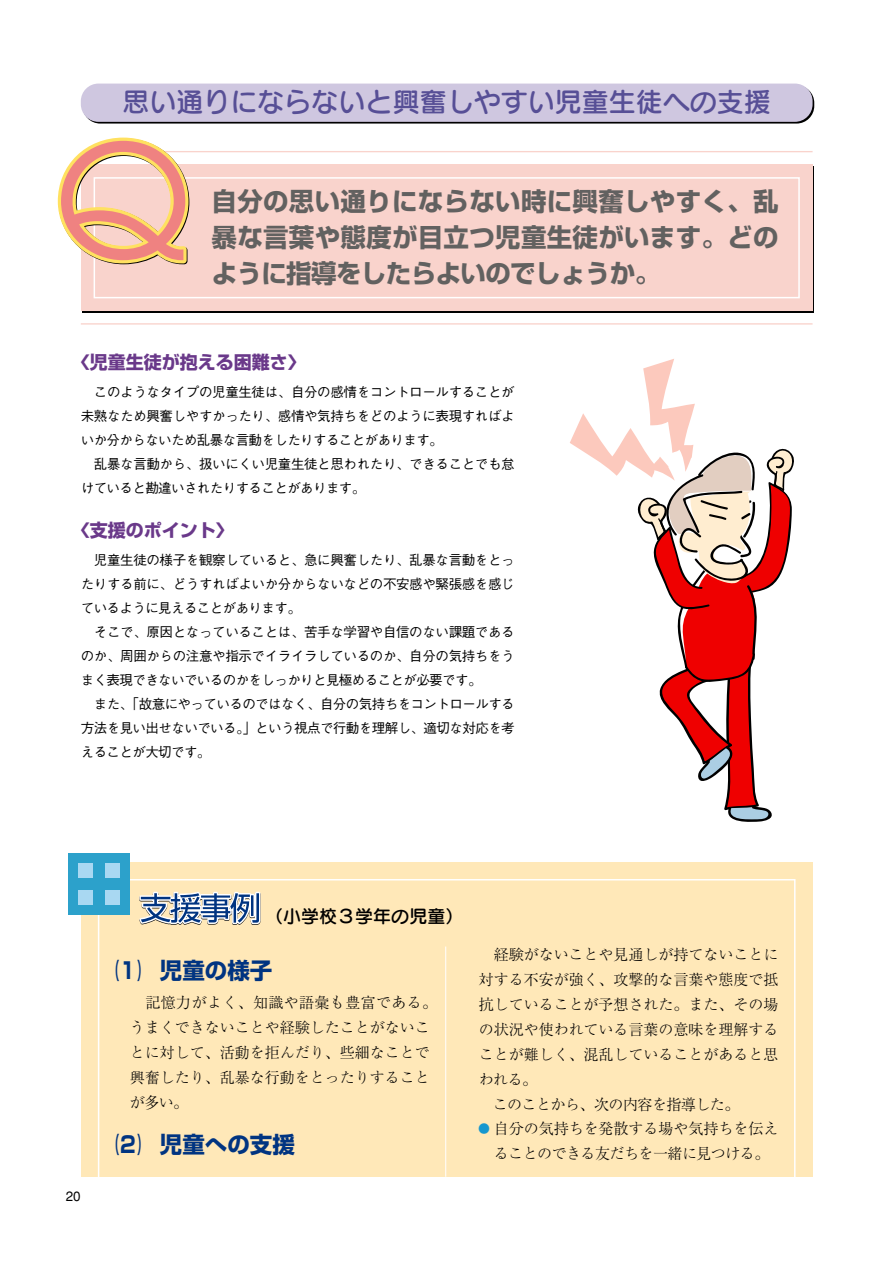
<style>
.page{position:relative;width:893px;height:1262px;background:#fff}
.page>*{position:absolute;margin:0;border:0;box-sizing:border-box;transform-origin:0 0}
.t1{font:27px "Seurat CID DB";color:#574f96}
.t2{font:700 25.5px/36px "Shin Go";letter-spacing:.01em;color:#626160;text-align:justify}
.t3{font:700 22.5px "Shin Go";color:#003481;scale:.4 1}
.t4{font:700 18px "Shin Go";color:#6a398a}
.t5{font:18px "Seurat CID DB";color:#000}
.t6{font:300 15px/24.9px "Ryumin";color:#000}
.t7{font:300 15px "Ryumin";letter-spacing:-.035em;color:#000}
.t8{font:500 13.5px/24px "Gothic BBB";letter-spacing:-.04em;color:#000;text-align:justify}
.s1{font-size:12px;color:#1697cf}
</style>
<div class="page">
<div style="left:82px;top:85px;width:732px;height:39px;background:#000;border-radius:18px"></div>
<div style="left:81px;top:84px;width:731px;height:38px;background:#cfc7e0;border-radius:18px"></div>
<hr style="left:157px;top:151px;width:655px;height:1px;background:#f9d3cc">
<hr style="left:81px;top:323px;width:731px;height:1px;background:#f9d3cc">
<div style="left:81px;top:164px;width:731px;height:147px;background:#f9d3cc"></div>
<div style="left:94px;top:177px;width:705px;height:121px;border:2px solid #fff"></div>
<div style="left:81px;top:862px;width:731px;height:314px;background:#ffe8b8"></div>
<div style="left:98px;top:879px;width:697px;height:314px;border:2px solid #fff"></div>
<svg style="left:58px;top:138px;width:131px;height:126px"></svg>
<svg style="left:139px;top:891px;width:122px;height:34px"></svg>
<div style="left:69px;top:853px;width:61px;height:61px;background:#2ca1cb"></div>
<div style="left:79px;top:863px;width:14px;height:15px;background:#a9d8f2"></div>
<div style="left:105px;top:863px;width:15px;height:15px;background:#a9d8f2"></div>
<div style="left:79px;top:890px;width:14px;height:14px;background:#a9d8f2"></div>
<div style="left:105px;top:890px;width:15px;height:14px;background:#a9d8f2"></div>
<hr style="left:445px;top:946px;width:1px;height:230px;background:#fff">
<svg style="left:570px;top:359px;width:224px;height:463px"></svg>
<h1 class="t1" style="left:122px;top:92px;width:650px">思い通りにならないと興奮しやすい児童生徒への支援</h1>
<h2 class="t2" style="left:212px;top:187px;width:568px">自分の思い通りにならない時に興奮しやすく、乱暴な言葉や態度が目立つ児童生徒がいます。どのように指導をしたらよいのでしょうか。</h2>
<h3 class="t4" style="left:72px;top:355px;width:236px">〈児童生徒が抱える困難さ〉</h3>
<p class="t8" style="left:81px;top:382px;width:435px;text-indent:13px">このようなタイプの児童生徒は、自分の感情をコントロールすることが未熟なため興奮しやすかったり、感情や気持ちをどのように表現すればよいか分からないため乱暴な言動をしたりすることがあります。</p>
<p class="t8" style="left:81px;top:454px;width:435px;text-indent:13px">乱暴な言動から、扱いにくい児童生徒と思われたり、できることでも怠けていると勘違いされたりすることがあります。</p>
<h3 class="t4" style="left:72px;top:523px;width:164px">〈支援のポイント〉</h3>
<p class="t8" style="left:81px;top:550px;width:435px;text-indent:13px">児童生徒の様子を観察していると、急に興奮したり、乱暴な言動をとったりする前に、どうすればよいか分からないなどの不安感や緊張感を感じているように見えることがあります。</p>
<p class="t8" style="left:81px;top:622px;width:435px;text-indent:13px">そこで、原因となっていることは、苦手な学習や自信のない課題であるのか、周囲からの注意や指示でイライラしているのか、自分の気持ちをうまく表現できないでいるのかをしっかりと見極めることが必要です。</p>
<p class="t8" style="left:81px;top:694px;width:435px;text-indent:13px">また、「故意にやっているのではなく、自分の気持ちをコントロールする方法を見い出せないでいる。」という視点で行動を理解し、適切な対応を考えることが大切です。</p>
<p class="t8" style="left:66px;top:1186px;width:17px">20</p>
<h3 class="t5" style="left:265px;top:909px;width:200px">（小学校３学年の児童）</h3>
<h3 class="t3" style="left:110px;top:962px;width:406px">（1） 児童の様子</h3>
<p class="t6" style="left:130px;top:992px;width:309px;text-indent:16px">記憶力がよく、知識や語彙も豊富である。うまくできないことや経験したことがないことに対して、活動を拒んだり、些細なことで興奮したり、乱暴な行動をとったりすることが多い。</p>
<h3 class="t3" style="left:110px;top:1136px;width:463px">（2） 児童への支援</h3>
<p class="t6" style="left:493px;top:944px;width:286px">経験がないことや見通しが持てないことに</p>
<p class="t6" style="left:478px;top:969px;width:301px">対する不安が強く、攻撃的な言葉や態度で抵</p>
<p class="t6" style="left:478px;top:993px;width:301px">抗していることが予想された。また、その場</p>
<p class="t6" style="left:478px;top:1018px;width:301px">の状況や使われている言葉の意味を理解する</p>
<p class="t6" style="left:478px;top:1043px;width:301px">ことが難しく、混乱していることがあると思</p>
<p class="t6" style="left:478px;top:1068px;width:60px">われる。</p>
<p class="t7" style="left:492px;top:1098px;width:248px">このことから、次の内容を指導した。</p>
<p class="t6" style="left:478px;top:1118px;width:302px;text-align:center"><span class="s1">●</span> 自分の気持ちを発散する場や気持ちを伝えることのできる友だちを一緒に見つける。</p>
</div>
